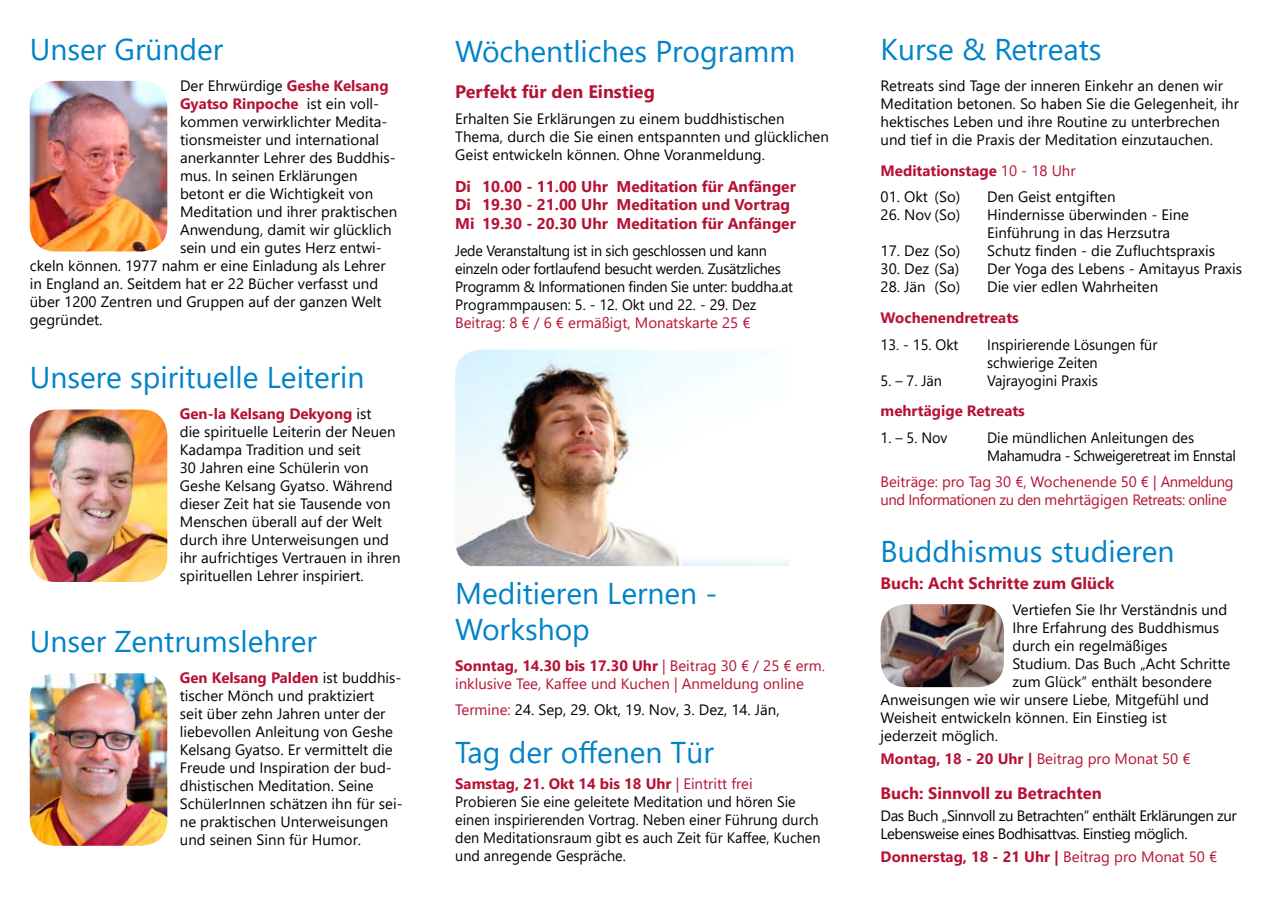
<style>
.page{position:relative;width:1272px;height:902px;background:#fff}
.page>*{position:absolute;margin:0;border:0;box-sizing:border-box;transform-origin:0 0}
.t1{font:30px/36px "Segoe UI";color:#0083c8}
.t2{font:700 18px "Segoe UI";color:#b61234}
.t3{font:700 16.5px "Segoe UI";color:#b61234}
.t4{font:700 15.6px/18.6px "Segoe UI";color:#b61234}
.t5{font:15px/18px "Segoe UI";color:#000}
.t6{font:15px/18px "Segoe UI";color:#000;scale:.96 1}
.t7{font:15px/18px "Segoe UI";letter-spacing:-.02em;color:#000;scale:.96 1}
.t8{font:15px/18px "Segoe UI";color:#b61234}
.t9{font:700 15px "Segoe UI";color:#b61234}
.t10{font:15px/18px "Segoe UI";letter-spacing:-.03em;color:#000}
.t11{font:15px/18px "Segoe UI";letter-spacing:-.03em;color:#b61234}
.t12{font:15px/18px "Segoe UI";letter-spacing:-.025em;color:#000;scale:.96 1}
.s1{font-weight:700;color:#b61234}
.s2{font-weight:400;color:#000}
.s3{font-weight:700}
.s4{color:#b61234}
.s5{font-weight:400}
</style>
<div class="page">
<img style="left:30px;top:81px;width:137px;height:170px">
<img style="left:30px;top:409px;width:137px;height:173px">
<img style="left:30px;top:673px;width:137px;height:172px">
<img style="left:880px;top:604px;width:123px;height:83px">
<img style="left:455px;top:349px;width:335px;height:217px">
<h1 class="t1" style="left:30px;top:29px;width:195px">Unser Gründer</h1>
<p class="t5" style="left:180px;top:75px;width:210px">Der Ehrwürdige <span class="s1">Geshe Kelsang</span></p>
<p class="t9" style="left:180px;top:89px;width:201px">Gyatso Rinpoche <span class="s2">ist ein voll-</span></p>
<p class="t5" style="left:180px;top:111px;width:209px">kommen verwirklichter Medita-</p>
<p class="t5" style="left:180px;top:129px;width:200px">tionsmeister und international</p>
<p class="t5" style="left:180px;top:147px;width:217px">anerkannter Lehrer des Buddhis-</p>
<p class="t5" style="left:180px;top:165px;width:179px">mus. In seinen Erklärungen</p>
<p class="t5" style="left:180px;top:183px;width:195px">betont er die Wichtigkeit von</p>
<p class="t5" style="left:180px;top:201px;width:219px">Meditation und ihrer praktischen</p>
<p class="t5" style="left:180px;top:219px;width:213px">Anwendung, damit wir glücklich</p>
<p class="t5" style="left:180px;top:237px;width:203px">sein und ein gutes Herz entwi-</p>
<p class="t5" style="left:30px;top:255px;width:357px">ckeln können. 1977 nahm er eine Einladung als Lehrer</p>
<p class="t5" style="left:30px;top:273px;width:350px">in England an. Seitdem hat er 22 Bücher verfasst und</p>
<p class="t5" style="left:30px;top:291px;width:353px">über 1200 Zentren und Gruppen auf der ganzen Welt</p>
<p class="t5" style="left:30px;top:309px;width:74px">gegründet.</p>
<h1 class="t1" style="left:30px;top:356px;width:336px">Unsere spirituelle Leiterin</h1>
<p class="t5" style="left:180px;top:403px;width:222px"><span class="s1">Gen-la Kelsang Dekyong</span> ist<br>die spirituelle Leiterin der Neuen<br>Kadampa Tradition und seit<br>30 Jahren eine Schülerin von<br>Geshe Kelsang Gyatso. Während dieser Zeit hat sie Tausende von<br>Menschen überall auf der Welt durch ihre Unterweisungen und ihr aufrichtiges Vertrauen in ihren spirituellen Lehrer inspiriert.</p>
<h1 class="t1" style="left:30px;top:620px;width:289px">Unser Zentrumslehrer</h1>
<p class="t5" style="left:180px;top:667px;width:224px"><span class="s1">Gen Kelsang Palden</span> ist buddhis&shy;tischer Mönch und praktiziert<br>seit über zehn Jahren unter der liebevollen Anleitung von Geshe<br>Kelsang Gyatso. Er vermittelt die<br>Freude und Inspiration der bud&shy;dhistischen Meditation. Seine<br>SchülerInnen schätzen ihn für sei&shy;ne praktischen Unterweisungen und seinen Sinn für Humor.</p>
<h1 class="t1" style="left:455px;top:31px;width:341px">Wöchentliches Programm</h1>
<p class="t2" style="left:455px;top:74px;width:201px">Perfekt für den Einstieg</p>
<p class="t5" style="left:455px;top:109px;width:375px">Erhalten Sie Erklärungen zu einem buddhistischen<br>Thema, durch die Sie einen entspannten und glücklichen<br>Geist entwickeln können. Ohne Voranmeldung.</p>
<p class="t4" style="left:455px;top:176px;width:342px">Di 10.00 - 11.00 Uhr Meditation für Anfänger<br>Di 19.30 - 21.00 Uhr Meditation und Vortrag<br>Mi 19.30 - 20.30 Uhr Meditation für Anfänger</p>
<p class="t7" style="left:455px;top:240px;width:353px">Jede Veranstaltung ist in sich geschlossen und kann einzeln oder fortlaufend besucht werden. Zusätzliches Programm &amp; Informationen finden Sie unter: buddha.at Programmpausen: 5. - 12. Okt und 22. - 29. Dez</p>
<p class="t8" style="left:455px;top:312px;width:297px">Beitrag: 8 € / 6 € ermäßigt, Monatskarte 25 €</p>
<h1 class="t1" style="left:455px;top:572px;width:264px">Meditieren Lernen -<br>Workshop</h1>
<p class="t8" style="left:455px;top:655px;width:371px"><span class="s3">Sonntag, 14.30 bis 17.30 Uhr</span> | Beitrag 30 € / 25 € erm. inklusive Tee, Kaffee und Kuchen | Anmeldung online</p>
<p class="t5" style="left:455px;top:699px;width:326px"><span class="s4">Termine:</span> 24. Sep, 29. Okt, 19. Nov, 3. Dez, 14. Jän,</p>
<h1 class="t1" style="left:455px;top:732px;width:260px">Tag der offenen Tür</h1>
<p class="t6" style="left:455px;top:773px;width:382px"><span class="s1">Samstag, 21. Okt 14 bis 18 Uhr</span> <span class="s4">| Eintritt frei<br></span>Probieren Sie eine geleitete Meditation und hören Sie einen inspirierenden Vortrag. Neben einer Führung durch den Meditationsraum gibt es auch Zeit für Kaffee, Kuchen und anregende Gespräche.</p>
<h1 class="t1" style="left:880px;top:29px;width:222px">Kurse &amp; Retreats</h1>
<p class="t5" style="left:880px;top:75px;width:360px">Retreats sind Tage der inneren Einkehr an denen wir Meditation betonen. So haben Sie die Gelegenheit, ihr hektisches Leben und ihre Routine zu unterbrechen und tief in die Praxis der Meditation einzutauchen.</p>
<p class="t9" style="left:880px;top:156px;width:196px">Meditationstage <span class="s5">10 - 18 Uhr</span></p>
<p class="t5" style="left:880px;top:186px;width:81px">01. Okt (So)</p>
<p class="t5" style="left:987px;top:186px;width:130px">Den Geist entgiften</p>
<p class="t5" style="left:880px;top:204px;width:81px">26. Nov (So)</p>
<p class="t5" style="left:987px;top:204px;width:203px">Hindernisse überwinden - Eine<br>Einführung in das Herzsutra</p>
<p class="t5" style="left:880px;top:240px;width:81px">17. Dez (So)</p>
<p class="t5" style="left:987px;top:240px;width:229px">Schutz finden - die Zufluchtspraxis</p>
<p class="t5" style="left:880px;top:258px;width:80px">30. Dez (Sa)</p>
<p class="t5" style="left:987px;top:258px;width:256px">Der Yoga des Lebens - Amitayus Praxis</p>
<p class="t5" style="left:880px;top:276px;width:81px">28. Jän (So)</p>
<p class="t5" style="left:987px;top:276px;width:172px">Die vier edlen Wahrheiten</p>
<p class="t9" style="left:880px;top:303px;width:140px">Wochenendretreats</p>
<p class="t6" style="left:880px;top:334px;width:83px">13. - 15. Okt</p>
<p class="t6" style="left:987px;top:334px;width:179px">Inspirierende Lösungen für schwierige Zeiten</p>
<p class="t6" style="left:880px;top:370px;width:65px">5. – 7. Jän</p>
<p class="t6" style="left:987px;top:370px;width:117px">Vajrayogini Praxis</p>
<p class="t9" style="left:880px;top:397px;width:146px">mehrtägige Retreats</p>
<p class="t6" style="left:880px;top:427px;width:71px">1. – 5. Nov</p>
<p class="t12" style="left:987px;top:427px;width:261px">Die mündlichen Anleitungen des<br>Mahamudra - Schweigeretreat im Ennstal</p>
<p class="t11" style="left:880px;top:471px;width:354px">Beiträge: pro Tag 30 €, Wochenende 50 € | Anmeldung und Informationen zu den mehrtägigen Retreats: online</p>
<h1 class="t1" style="left:880px;top:530px;width:295px">Buddhismus studieren</h1>
<p class="t3" style="left:880px;top:567px;width:235px">Buch: Acht Schritte zum Glück</p>
<p class="t5" style="left:1012px;top:599px;width:216px">Vertiefen Sie Ihr Verständnis und</p>
<p class="t5" style="left:1012px;top:617px;width:208px">Ihre Erfahrung des Buddhismus</p>
<p class="t5" style="left:1012px;top:635px;width:156px">durch ein regelmäßiges</p>
<p class="t5" style="left:1012px;top:653px;width:219px">Studium. Das Buch „Acht Schritte</p>
<p class="t5" style="left:1012px;top:671px;width:201px">zum Glück“ enthält besondere</p>
<p class="t5" style="left:880px;top:689px;width:330px">Anweisungen wie wir unsere Liebe, Mitgefühl und</p>
<p class="t5" style="left:880px;top:707px;width:288px">Weisheit entwickeln können. Ein Einstieg ist</p>
<p class="t5" style="left:880px;top:725px;width:119px">jederzeit möglich.</p>
<p class="t8" style="left:880px;top:748px;width:311px"><span class="s3">Montag, 18 - 20 Uhr |</span> Beitrag pro Monat 50 €</p>
<p class="t3" style="left:880px;top:777px;width:223px">Buch: Sinnvoll zu Betrachten</p>
<p class="t10" style="left:880px;top:805px;width:357px">Das Buch „Sinnvoll zu Betrachten“ enthält Erklärungen zur<br>Lebensweise eines Bodhisattvas. Einstieg möglich.</p>
<p class="t9" style="left:880px;top:842px;width:338px">Donnerstag, 18 - 21 Uhr | <span class="s5">Beitrag pro Monat 50 €</span></p>
</div>
